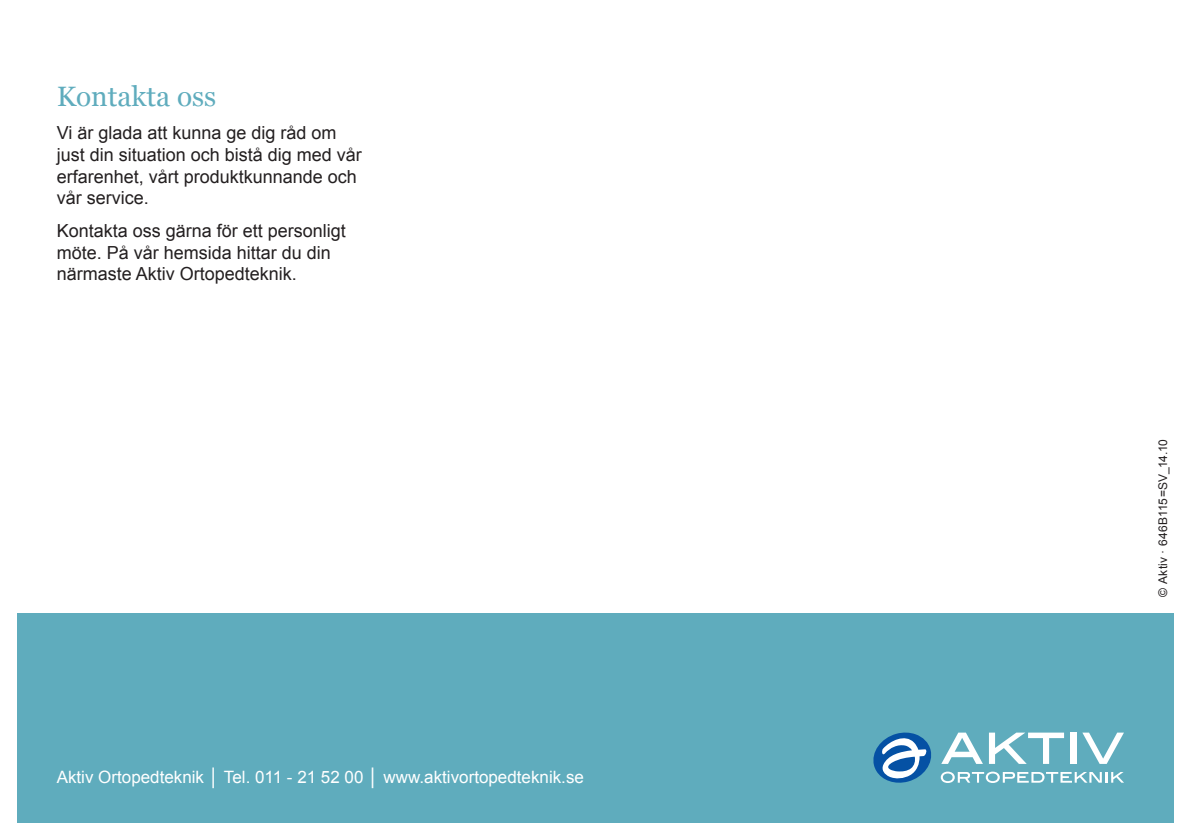
<style>
.page{position:relative;width:1191px;height:840px;background:#fff}
.page>*{position:absolute;margin:0;border:0;box-sizing:border-box;transform-origin:0 0}
.t1{font:28px "Georgia";color:#5facbd}
.t2{font:18px/21.6px "Arial";color:#231f20}
.t3{font:17px "Arial";color:#fff}
.t4{font:12px "Arial";letter-spacing:.02em;color:#231f20}
</style>
<div class="page">
<div style="left:17px;top:612px;width:1157px;height:210px;background:#5facbd"></div>
<svg style="left:942px;top:732px;width:41px;height:31px"></svg>
<svg style="left:989px;top:732px;width:75px;height:31px"></svg>
<div style="left:1070px;top:732px;width:6px;height:31px;background:#fff"></div>
<svg style="left:1082px;top:732px;width:42px;height:31px"></svg>
<svg style="left:940px;top:771px;width:184px;height:11px"></svg>
<svg style="left:873px;top:732px;width:58px;height:50px"></svg>
<h1 class="t1" style="left:57px;top:80px;width:161px">Kontakta oss</h1>
<p class="t2" style="left:57px;top:122px;width:307px">Vi är glada att kunna ge dig råd om just din situation och bistå dig med vår erfarenhet, vårt produktkunnande och vår service.</p>
<p class="t2" style="left:57px;top:220px;width:291px">Kontakta oss gärna för ett personligt möte. På vår hemsida hittar du din närmaste Aktiv Ortopedteknik.</p>
<p class="t3" style="left:57px;top:765px;width:529px">Aktiv Ortopedteknik │ Tel. 011 - 21 52 00 │ www.aktivortopedteknik.se</p>
<p class="t4" style="left:1155px;top:596px;width:159px;rotate:-90deg">© Aktiv · 646B115=SV_14.10</p>
</div>
